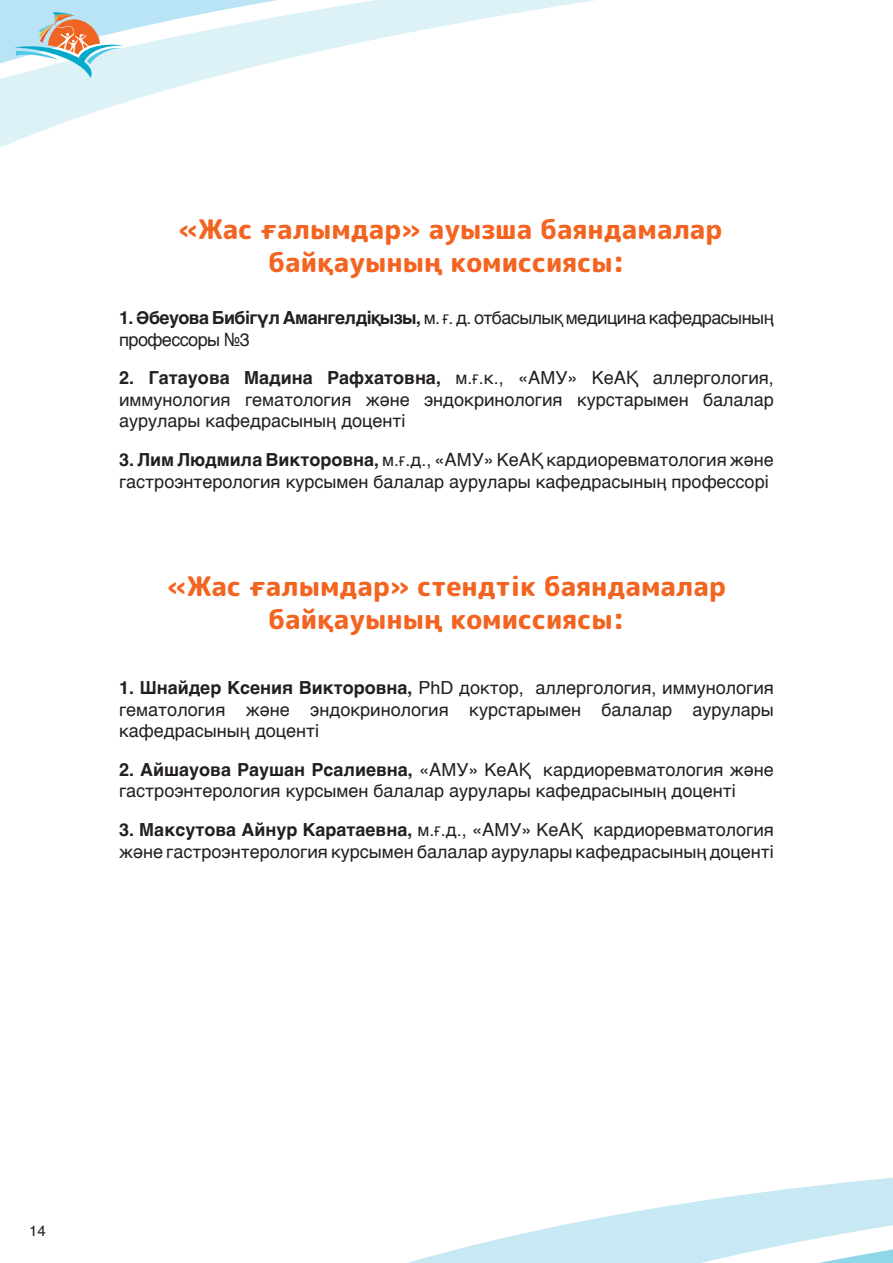
<style>
.page{position:relative;width:893px;height:1263px;background:#fff}
.page>*{position:absolute;margin:0;border:0;box-sizing:border-box;transform-origin:0 0}
.t1{font:800 27px/32.4px "Rounded Mplus 1 c";color:#f36421;text-align:center}
.t2{font:18px/21.6px "Helvetica";color:#231f20}
.t3{font:18px/21.6px "Helvetica";letter-spacing:-.03em;color:#231f20}
.t4{font:15px "Helvetica";color:#231f20}
.s1{font-weight:700}
</style>
<div class="page">
<svg style="left:408px;top:1177px;width:485px;height:86px"></svg>
<svg style="left:756px;top:1195px;width:137px;height:68px"></svg>
<svg style="left:0;top:0;width:595px;height:148px"></svg>
<svg style="left:0;top:0;width:359px;height:78px"></svg>
<h1 class="t1" style="left:179px;top:213px;width:545px">«Жас ғалымдар» ауызша баяндамалар байқауының комиссиясы:</h1>
<p class="t3" style="left:119px;top:307px;width:656px"><span class="s1">1. Әбеуова Бибігүл Амангелдіқызы,</span> м. ғ. д. отбасылық медицина кафедрасының профессоры №3</p>
<p class="t2" style="left:119px;top:368px;width:656px;text-align:justify"><span class="s1">2. Гатауова Мадина Рафхатовна,</span> м.ғ.к., «АМУ» КеАҚ аллергология, иммунология гематология және эндокринология курстарымен балалар аурулары кафедрасының доценті</p>
<p class="t2" style="left:119px;top:449px;width:656px"><span class="s1">3. Лим Людмила Викторовна,</span> м.ғ.д., «АМУ» КеАҚ кардиоревматология және гастроэнтерология курсымен балалар аурулары кафедрасының профессорі</p>
<h1 class="t1" style="left:167px;top:570px;width:560px">«Жас ғалымдар» стендтік баяндамалар байқауының комиссиясы:</h1>
<p class="t2" style="left:119px;top:677px;width:656px;text-align:justify"><span class="s1">1. Шнайдер Ксения Викторовна,</span> PhD доктор, аллергология, иммунология гематология және эндокринология курстарымен балалар аурулары кафедрасының доценті</p>
<p class="t2" style="left:119px;top:759px;width:656px"><span class="s1">2. Айшауова Раушан Рсалиевна,</span> «АМУ» КеАҚ кардиоревматология және гастроэнтерология курсымен балалар аурулары кафедрасының доценті</p>
<p class="t2" style="left:119px;top:819px;width:656px"><span class="s1">3. Максутова Айнур Каратаевна,</span> м.ғ.д., «АМУ» КеАҚ кардиоревматология және гастроэнтерология курсымен балалар аурулары кафедрасының доценті</p>
<p class="t4" style="left:29px;top:1219px;width:18px">14</p>
</div>
